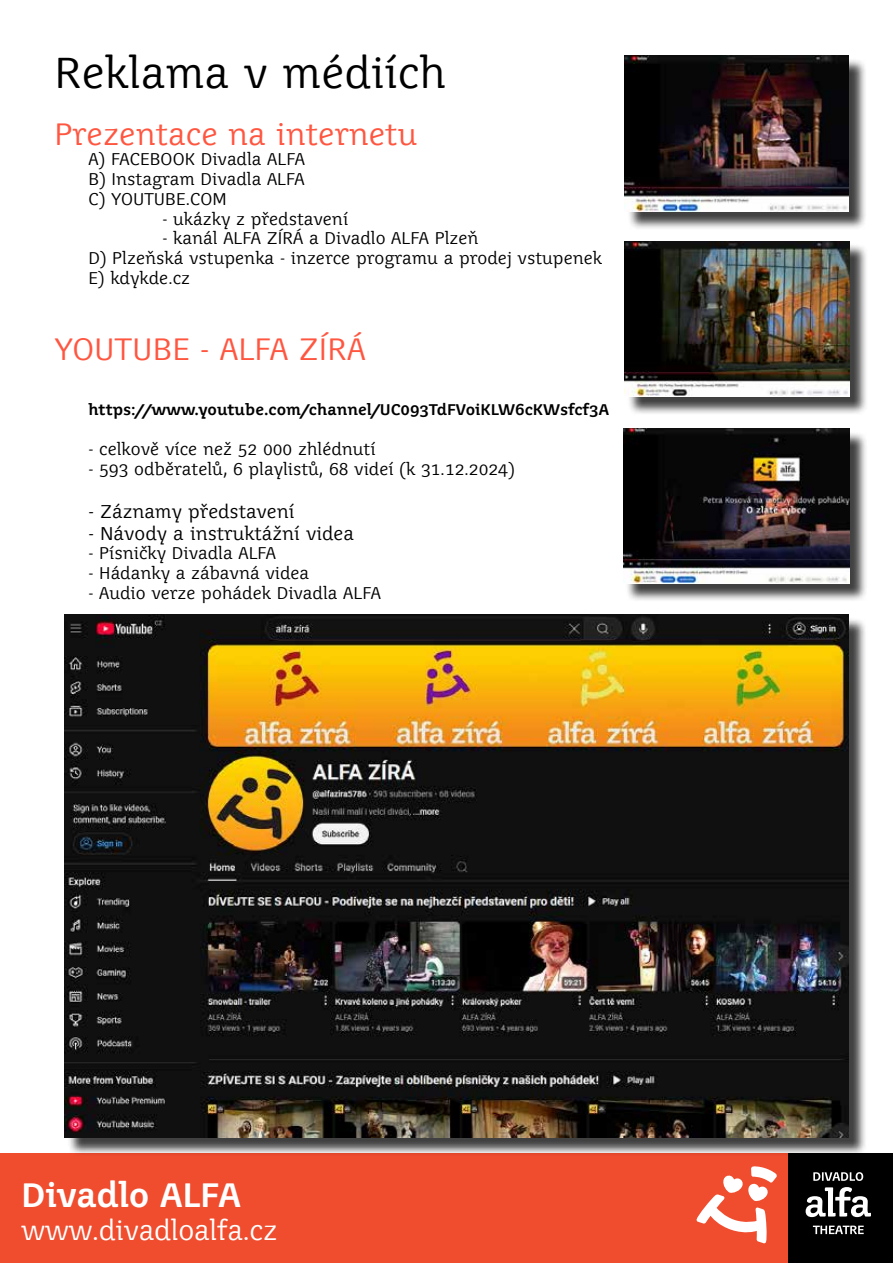
<style>
.page{position:relative;width:893px;height:1263px;background:#fff}
.page>*{position:absolute;margin:0;border:0;box-sizing:border-box;transform-origin:0 0}
.t1{font:42px "Juvenis Book CE";color:#000}
.t2{font:700 32.85px "Juvenis Book CE";letter-spacing:-.01em;color:#fff}
.t3{font:30px "Juvenis Book CE";color:#ff5640}
.t4{font:26.85px "Juvenis Book CE";letter-spacing:-.01em;color:#fff}
.t5{font:18px "Juvenis Book CE";color:#000}
.t6{font:16.5px/19.8px "Juvenis Book CE";color:#000;text-align:justify}
.t7{font:700 15px "Juvenis Book CE";color:#000}
</style>
<div class="page">
<div style="left:0;top:1153px;width:788px;height:110px;background:#f04c2e"></div>
<div style="left:788px;top:1153px;width:105px;height:110px;background:#000"></div>
<svg style="left:813px;top:1172px;width:50px;height:9px"></svg>
<svg style="left:813px;top:1225px;width:51px;height:9px"></svg>
<svg style="left:806px;top:1187px;width:65px;height:30px"></svg>
<svg style="left:696px;top:1166px;width:81px;height:77px"></svg>
<div style="left:67px;top:617px;width:800px;height:539px;background:#000;opacity:.75"></div>
<img style="left:65px;top:614px;width:783px;height:523px">
<div style="left:626px;top:431px;width:242px;height:171px;background:#000;opacity:.75"></div>
<img style="left:623px;top:429px;width:227px;height:155px">
<div style="left:627px;top:243px;width:241px;height:172px;background:#000;opacity:.75"></div>
<img style="left:624px;top:241px;width:226px;height:155px">
<div style="left:627px;top:58px;width:240px;height:172px;background:#000;opacity:.75"></div>
<img style="left:625px;top:56px;width:224px;height:155px">
<h1 class="t1" style="left:54px;top:46px;width:393px">Reklama v médiích</h1>
<h3 class="t3" style="left:54px;top:116px;width:364px">Prezentace na internetu</h3>
<p class="t6" style="left:88px;top:150px;width:218px">A) FACEBOOK Divadla ALFA B) Instagram Divadla ALFA C) YOUTUBE.COM</p>
<p class="t6" style="left:162px;top:209px;width:187px">- ukázky z představení</p>
<p class="t6" style="left:88px;top:229px;width:515px;text-align:left;text-indent:74px">- kanál ALFA ZÍRÁ a Divadlo ALFA Plzeň<br>D) Plzeňská vstupenka - inzerce programu a prodej vstupenek<br>E) kdykde.cz</p>
<h3 class="t3" style="left:54px;top:330px;width:313px">YOUTUBE - ALFA ZÍRÁ</h3>
<p class="t7" style="left:88px;top:401px;width:522px">https://www.youtube.com/channel/UC093TdFVoiKLW6cKWsfcf3A</p>
<p class="t6" style="left:88px;top:439px;width:289px">- celkově více než 52 000 zhlédnutí</p>
<p class="t6" style="left:88px;top:459px;width:428px">- 593 odběratelů, 6 playlistů, 68 videí (k 31.12.2024)</p>
<p class="t5" style="left:88px;top:500px;width:208px">- Záznamy představení</p>
<p class="t5" style="left:88px;top:522px;width:267px">- Návody a instruktážní videa</p>
<p class="t6" style="left:88px;top:544px;width:189px">- Písničky Divadla ALFA</p>
<p class="t6" style="left:88px;top:564px;width:222px">- Hádanky a zábavná videa</p>
<p class="t6" style="left:88px;top:583px;width:294px">- Audio verze pohádek Divadla ALFA</p>
<h2 class="t2" style="left:21px;top:1175px;width:221px">Divadlo ALFA</h2>
<h3 class="t4" style="left:21px;top:1213px;width:258px">www.divadloalfa.cz</h3>
</div>
